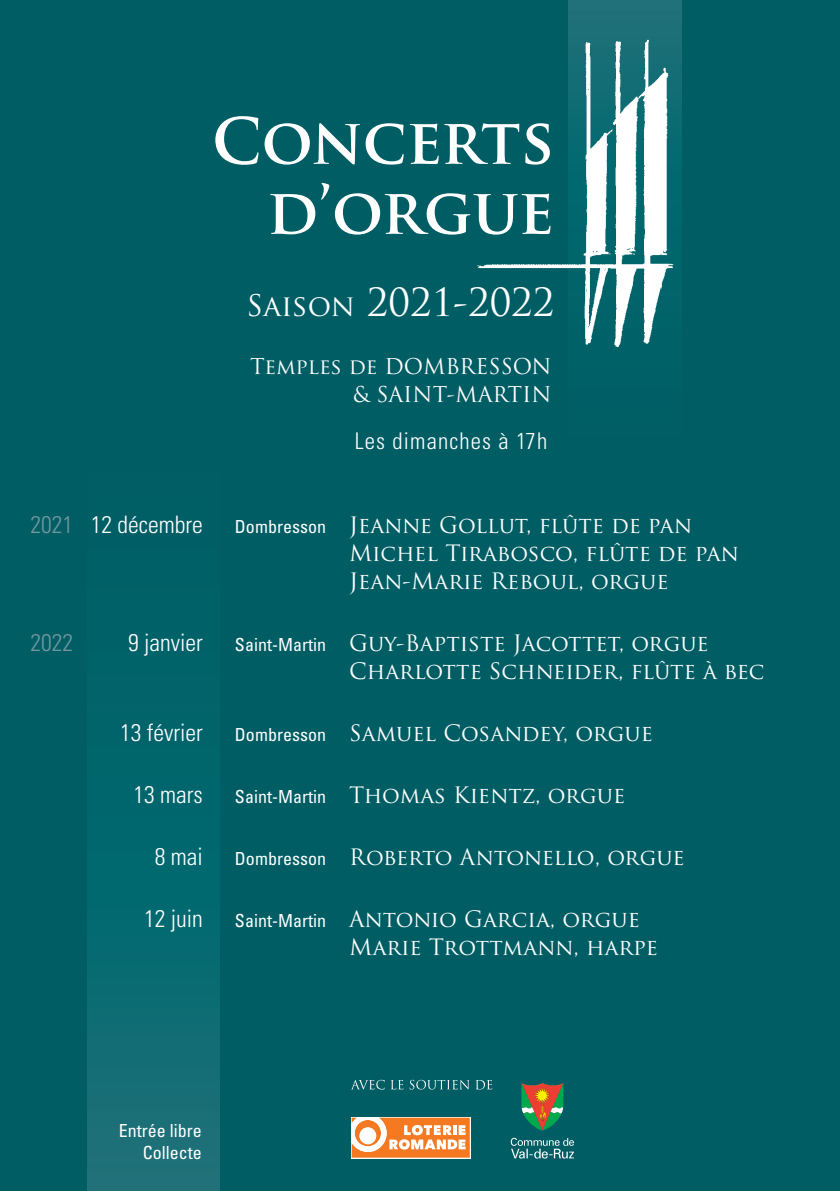
<style>
.page{position:relative;width:840px;height:1191px;background:#fff}
.page>*{position:absolute;margin:0;border:0;box-sizing:border-box;transform-origin:0 0}
.t1{font:700 62px/70px "Trajan Pro";letter-spacing:-.01em;color:#fff;text-align:right}
.t2{font:37.8px "Trajan Pro";color:#fff}
.t3{font:300 condensed 24px "Univers";color:#fff}
.t4{font:300 condensed 24px "Univers";color:#73979f}
.t5{font:300 condensed 23px "Univers";letter-spacing:.05em;color:#fff}
.t6{font:22px/28px "Trajan Pro";color:#fff}
.t7{font:21.2px/28px "Trajan Pro";color:#fff;text-align:right}
.t8{font:condensed 18px/22px "Univers";color:#fff;text-align:right}
.s1{font-size:29px}
.s2{font-family:"Univers";font-stretch:condensed;font-size:18px}
</style>
<div class="page">
<div style="left:0;top:0;width:839px;height:1191px;background:#005d64"></div>
<div style="left:87px;top:454px;width:132px;height:737px;background:linear-gradient(to bottom,#005d63,#167179)"></div>
<div style="left:568px;top:0;width:113px;height:14px;background:#207178"></div>
<img style="left:477px;top:14px;width:205px;height:334px">
<svg style="left:351px;top:1079px;width:141px;height:10px"></svg>
<svg style="left:521px;top:1083px;width:42px;height:47px"></svg>
<svg style="left:510px;top:1137px;width:63px;height:21px"></svg>
<svg style="left:351px;top:1117px;width:119px;height:41px"></svg>
<svg style="left:351px;top:1117px;width:118px;height:40px;background:#f7aa73"></svg>
<h1 class="t1" style="left:212px;top:107px;width:343px">CONCERTS<br>D’ORGUE</h1>
<h2 class="t2" style="left:246px;top:278px;width:309px"><span class="s1">Saison</span> 2021-2022</h2>
<p class="t7" style="left:250px;top:352px;width:303px">Temples de DOMBRESSON &amp; SAINT-MARTIN</p>
<p class="t5" style="left:354px;top:427px;width:194px">Les dimanches à 17h</p>
<p class="t4" style="left:31px;top:509px;width:44px">2021</p>
<p class="t4" style="left:31px;top:628px;width:44px">2022</p>
<p class="t3" style="left:91px;top:509px;width:113px">12 décembre</p>
<p class="t6" style="left:349px;top:510px;width:391px;text-indent:-114px"><span class="s2">Dombresson</span> Jeanne Gollut, flûte de pan<br>Michel Tirabosco, flûte de pan<br>Jean-Marie Reboul, orgue</p>
<p class="t3" style="left:128px;top:627px;width:76px">9 janvier</p>
<p class="t6" style="left:349px;top:628px;width:416px;text-indent:-114px"><span class="s2">Saint-Martin</span> Guy-Baptiste Jacottet, orgue<br>Charlotte Schneider, flûte à bec</p>
<p class="t3" style="left:120px;top:717px;width:84px">13 février</p>
<p class="t6" style="left:235px;top:718px;width:419px"><span class="s2">Dombresson</span> Samuel Cosandey, orgue</p>
<p class="t3" style="left:133px;top:780px;width:71px">13 mars</p>
<p class="t6" style="left:235px;top:780px;width:391px"><span class="s2">Saint-Martin</span> Thomas Kientz, orgue</p>
<p class="t3" style="left:155px;top:842px;width:49px">8 mai</p>
<p class="t6" style="left:235px;top:842px;width:451px"><span class="s2">Dombresson</span> Roberto Antonello, orgue</p>
<p class="t3" style="left:144px;top:904px;width:60px">12 juin</p>
<p class="t6" style="left:349px;top:904px;width:310px;text-indent:-114px"><span class="s2">Saint-Martin</span> Antonio Garcia, orgue<br>Marie Trottmann, harpe</p>
<p class="t8" style="left:119px;top:1118px;width:84px">Entrée libre<br>Collecte</p>
</div>
